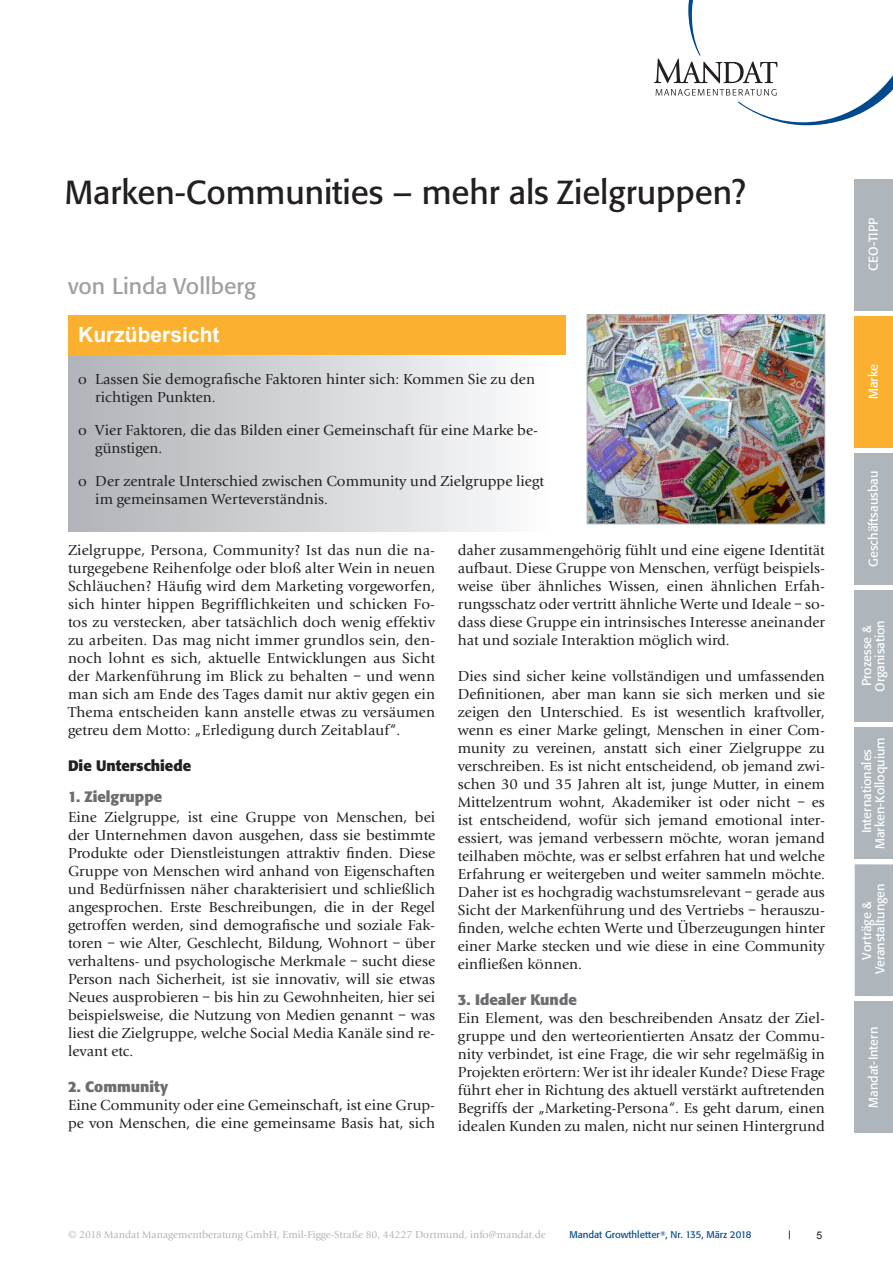
<style>
.page{position:relative;width:893px;height:1263px;background:#fff}
.page>*{position:absolute;margin:0;border:0;box-sizing:border-box;transform-origin:0 0}
.t1{font:33px "Formata BQ";letter-spacing:-.005em;color:#231f20}
.t2{font:22.5px "Formata BQ";color:#9d9fa2}
.t3{font:700 21px "Arial";color:#fff}
.t4{font:15px/18px "Giovanni EF";color:#231f20;text-align:justify}
.t5{font:700 15px "Formata BQ";color:#6c6d70}
.t6{font:700 15px "Formata BQ";color:#231f20}
.t7{font:13.5px "Arial";color:#231f20}
.t8{font:12.75px/13.5px "Formata BQ";color:#fff;text-align:center}
.t9{font:10.5px "Giovanni EF";color:#aeb5bb}
.t10{font:10.5px "Arial";color:#231f20}
.t11{font:9.75px "Formata BQ";color:#004a8d}
.t12{font:6.75px "Formata BQ";color:#004a8d}
</style>
<div class="page">
<svg style="left:654px;top:0;width:239px;height:125px"></svg>
<hr style="left:891px;top:316px;width:2px;height:132px;background:#fbb12f">
<hr style="left:891px;top:179px;width:2px;height:131px;background:#aeb5bb">
<hr style="left:891px;top:453px;width:2px;height:132px;background:#aeb5bb">
<hr style="left:891px;top:590px;width:2px;height:132px;background:#aeb5bb">
<hr style="left:891px;top:864px;width:2px;height:132px;background:#aeb5bb">
<hr style="left:891px;top:727px;width:2px;height:132px;background:#aeb5bb">
<hr style="left:891px;top:1001px;width:2px;height:132px;background:#aeb5bb">
<div style="left:855px;top:316px;width:36px;height:132px;background:#fbb12f"></div>
<div style="left:855px;top:179px;width:36px;height:131px;background:#aeb5bb"></div>
<div style="left:855px;top:453px;width:36px;height:132px;background:#aeb5bb"></div>
<div style="left:855px;top:590px;width:36px;height:132px;background:#aeb5bb"></div>
<div style="left:855px;top:727px;width:36px;height:132px;background:#aeb5bb"></div>
<div style="left:855px;top:864px;width:36px;height:132px;background:#aeb5bb"></div>
<div style="left:855px;top:1001px;width:36px;height:132px;background:#aeb5bb"></div>
<img style="left:589px;top:317px;width:234px;height:205px">
<div style="left:587px;top:315px;width:238px;height:209px;border:1px solid #aeb5bb"></div>
<div style="left:68px;top:353px;width:498px;height:178px;background:linear-gradient(to right,#aeb2b7,#fefeff)"></div>
<div style="left:68px;top:315px;width:498px;height:40px;background:#fbb12f"></div>
<h1 class="t1" style="left:65px;top:172px;width:683px">Marken-Communities – mehr als Zielgruppen?</h1>
<h2 class="t2" style="left:68px;top:272px;width:190px">von Linda Vollberg</h2>
<h3 class="t3" style="left:78px;top:320px;width:143px">Kurzübersicht</h3>
<p class="t4" style="left:95px;top:370px;width:441px;text-indent:-17px">o Lassen Sie demografische Faktoren hinter sich: Kommen Sie zu den richtigen Punkten.</p>
<p class="t4" style="left:95px;top:421px;width:444px;text-indent:-17px">o Vier Faktoren, die das Bilden einer Gemeinschaft für eine Marke be&shy;günstigen.</p>
<p class="t4" style="left:95px;top:472px;width:450px;text-indent:-17px">o Der zentrale Unterschied zwischen Community und Zielgruppe liegt im gemeinsamen Werteverständnis.</p>
<p class="t4" style="left:68px;top:541px;width:369px">Zielgruppe, Persona, Community? Ist das nun die na&shy;turgegebene Reihenfolge oder bloß alter Wein in neuen Schläuchen? Häufig wird dem Marketing vorgeworfen, sich hinter hippen Begrifflichkeiten und schicken Fo&shy;tos zu verstecken, aber tatsächlich doch wenig effektiv zu arbeiten. Das mag nicht immer grundlos sein, den&shy;noch lohnt es sich, aktuelle Entwicklungen aus Sicht der Markenführung im Blick zu behalten – und wenn man sich am Ende des Tages damit nur aktiv gegen ein Thema entscheiden kann anstelle etwas zu versäumen getreu dem Motto: „Erledigung durch Zeitablauf“.</p>
<p class="t6" style="left:68px;top:756px;width:125px">Die Unterschiede</p>
<p class="t5" style="left:68px;top:787px;width:96px">1. Zielgruppe</p>
<p class="t4" style="left:68px;top:808px;width:369px">Eine Zielgruppe, ist eine Gruppe von Menschen, bei der Unternehmen davon ausgehen, dass sie bestimmte Produkte oder Dienstleistungen attraktiv finden. Diese Gruppe von Menschen wird anhand von Eigenschaften und Bedürfnissen näher charakterisiert und schließlich angesprochen. Erste Beschreibungen, die in der Regel getroffen werden, sind demografische und soziale Fak&shy;toren – wie Alter, Geschlecht, Bildung, Wohnort – über verhaltens- und psychologische Merkmale – sucht diese Person nach Sicherheit, ist sie innovativ, will sie etwas Neues ausprobieren – bis hin zu Gewohnheiten, hier sei beispielsweise, die Nutzung von Medien genannt – was liest die Zielgruppe, welche Social Media Kanäle sind re&shy;levant etc.</p>
<p class="t5" style="left:68px;top:1077px;width:102px">2. Community</p>
<p class="t4" style="left:68px;top:1096px;width:369px">Eine Community oder eine Gemeinschaft, ist eine Grup&shy;pe von Menschen, die eine gemeinsame Basis hat, sich</p>
<p class="t4" style="left:458px;top:541px;width:369px">daher zusammengehörig fühlt und eine eigene Identität aufbaut. Diese Gruppe von Menschen, verfügt beispiels&shy;weise über ähnliches Wissen, einen ähnlichen Erfah&shy;rungsschatz oder vertritt ähnliche Werte und Ideale – so&shy;dass diese Gruppe ein intrinsisches Interesse aneinander hat und soziale Interaktion möglich wird.</p>
<p class="t4" style="left:458px;top:667px;width:369px">Dies sind sicher keine vollständigen und umfassenden Definitionen, aber man kann sie sich merken und sie zeigen den Unterschied. Es ist wesentlich kraftvoller, wenn es einer Marke gelingt, Menschen in einer Com&shy;munity zu vereinen, anstatt sich einer Zielgruppe zu verschreiben. Es ist nicht entscheidend, ob jemand zwi&shy;schen 30 und 35 Jahren alt ist, junge Mutter, in einem Mittelzentrum wohnt, Akademiker ist oder nicht – es ist entscheidend, wofür sich jemand emotional inter&shy;essiert, was jemand verbessern möchte, woran jemand teilhaben möchte, was er selbst erfahren hat und welche Erfahrung er weitergeben und weiter sammeln möchte.<br>Daher ist es hochgradig wachstumsrelevant – gerade aus Sicht der Markenführung und des Vertriebs – herauszu&shy;finden, welche echten Werte und Überzeugungen hinter einer Marke stecken und wie diese in eine Community einfließen können.</p>
<p class="t5" style="left:458px;top:990px;width:120px">3. Idealer Kunde</p>
<p class="t4" style="left:458px;top:1009px;width:369px">Ein Element, was den beschreibenden Ansatz der Ziel&shy;gruppe und den werteorientierten Ansatz der Commu&shy;nity verbindet, ist eine Frage, die wir sehr regelmäßig in Projekten erörtern: Wer ist ihr idealer Kunde? Diese Frage führt eher in Richtung des aktuell verstärkt auftretenden Begriffs der „Marketing-Persona“. Es geht darum, einen idealen Kunden zu malen, nicht nur seinen Hintergrund</p>
<p class="t8" style="left:866px;top:270px;width:54px;rotate:-90deg">CEO-TIPP</p>
<p class="t8" style="left:866px;top:399px;width:36px;rotate:-90deg">Marke</p>
<p class="t8" style="left:866px;top:567px;width:97px;rotate:-90deg">Geschäftsausbau</p>
<p class="t8" style="left:860px;top:692px;width:73px;rotate:-90deg">Prozesse &amp;<br>Organisation</p>
<p class="t8" style="left:860px;top:849px;width:113px;rotate:-90deg">Internationales<br>Marken-Kolloquium</p>
<p class="t8" style="left:860px;top:974px;width:93px;rotate:-90deg">Vorträge &amp;<br>Veranstaltungen</p>
<p class="t8" style="left:866px;top:1108px;width:82px;rotate:-90deg">Mandat-Intern</p>
<p class="t9" style="left:68px;top:1228px;width:479px">© 2018 Mandat Managementberatung GmbH, Emil-Figge-Straße 80, 44227 Dortmund, info@mandat.de</p>
<p class="t11" style="left:569px;top:1229px;width:183px">Mandat Growthletter , Nr. 135, März 2018</p>
<p class="t7" style="left:788px;top:1225px;width:5px">׀</p>
<p class="t10" style="left:816px;top:1228px;width:7px">5</p>
<p class="t12" style="left:660px;top:1229px;width:7px">R</p>
</div>
